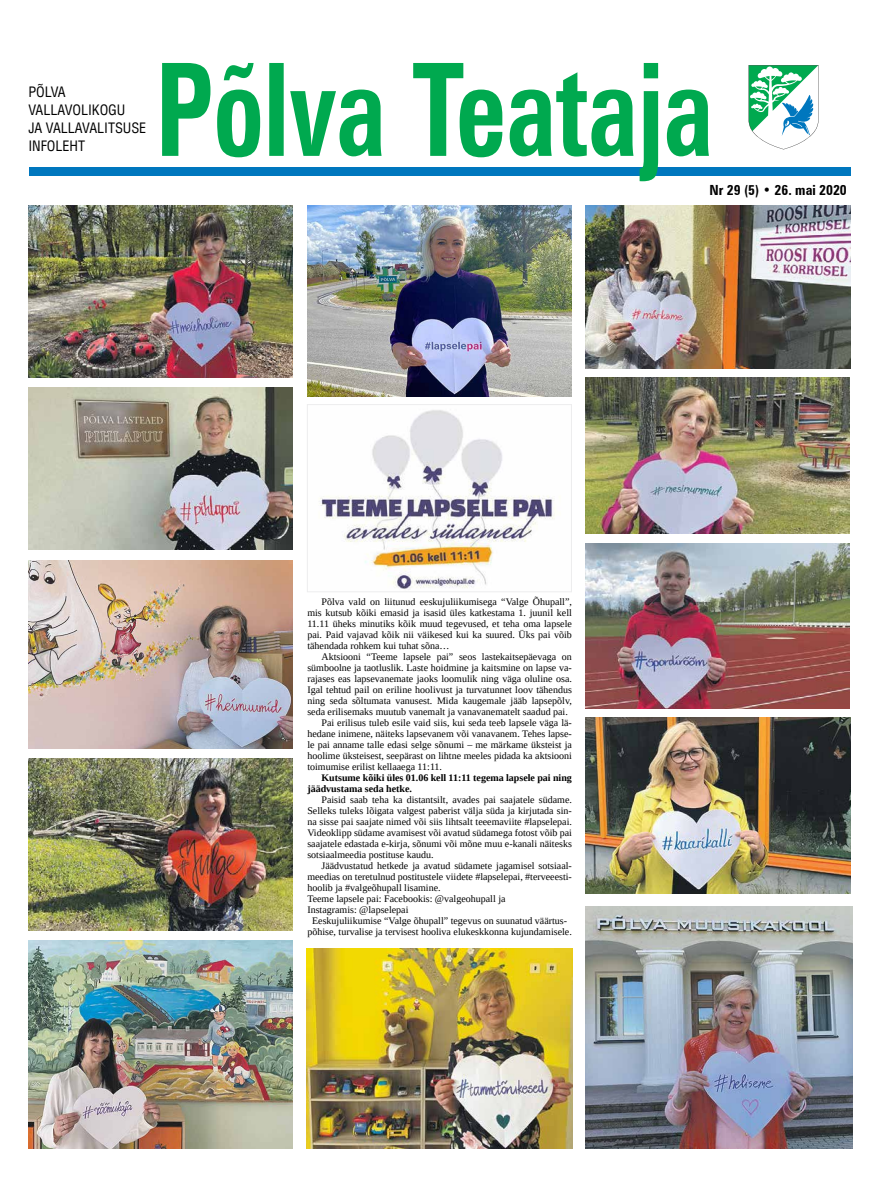
<style>
.page{position:relative;width:893px;height:1191px;background:#fff}
.page>*{position:absolute;margin:0;border:0;box-sizing:border-box;transform-origin:0 0}
.t1{font:14px/18px "Switzerland Condensed";color:#000}
.t2{font:700 condensed 14px "Zurich BT";color:#000}
.t3{font:10px/11px "Liberation Serif";color:#000;text-align:justify}
.t4{font:700 10px/11px "Liberation Serif";color:#000}
</style>
<div class="page">
<div style="left:29px;top:167px;width:821px;height:9px;background:#0077be"></div>
<svg style="left:749px;top:65px;width:69px;height:84px"></svg>
<svg style="left:162px;top:63px;width:547px;height:118px"></svg>
<img style="left:585px;top:717px;width:266px;height:176px">
<img style="left:28px;top:759px;width:265px;height:171px">
<img style="left:28px;top:206px;width:265px;height:172px">
<img style="left:585px;top:906px;width:267px;height:242px">
<img style="left:29px;top:560px;width:264px;height:188px">
<img style="left:28px;top:387px;width:265px;height:163px">
<img style="left:585px;top:543px;width:264px;height:165px">
<img style="left:319px;top:410px;width:236px;height:180px">
<div style="left:307px;top:404px;width:265px;height:188px;border:1px solid #ededee"></div>
<img style="left:585px;top:206px;width:265px;height:162px">
<img style="left:307px;top:206px;width:265px;height:191px">
<img style="left:28px;top:940px;width:265px;height:208px">
<img style="left:585px;top:377px;width:264px;height:156px">
<img style="left:306px;top:948px;width:267px;height:200px">
<h1 class="t1" style="left:28px;top:83px;width:119px">PÕLVA<br>VALLAVOLIKOGU<br>JA VALLAVALITSUSE<br>INFOLEHT</h1>
<h1 class="t2" style="left:709px;top:181px;width:139px">Nr 29 (5) • 26. mai 2020</h1>
<p class="t3" style="left:307px;top:596px;width:266px;text-indent:14px">Põlva vald on liitunud eeskujuliikumisega “Valge Õhupall”, mis kutsub kõiki emasid ja isasid üles katkestama 1. juunil kell 11.11 üheks minutiks kõik muud tegevused, et teha oma lapsele pai. Paid vajavad kõik nii väikesed kui ka suured. Üks pai võib tähendada rohkem kui tuhat sõna…</p>
<p class="t3" style="left:322px;top:651px;width:252px">Aktsiooni “Teeme lapsele pai” seos lastekaitsepäevaga on</p>
<p class="t3" style="left:307px;top:662px;width:266px">sümboolne ja taotluslik. Laste hoidmine ja kaitsmine on lapse va-</p>
<p class="t3" style="left:307px;top:673px;width:266px">rajases eas lapsevanemate jaoks loomulik ning väga oluline osa.</p>
<p class="t3" style="left:307px;top:684px;width:266px">Igal tehtud pail on eriline hoolivust ja turvatunnet loov tähendus</p>
<p class="t3" style="left:307px;top:695px;width:266px">ning seda sõltumata vanusest. Mida kaugemale jääb lapsepõlv,</p>
<p class="t3" style="left:307px;top:706px;width:262px">seda erilisemaks muutub vanemalt ja vanavanematelt saadud pai.</p>
<p class="t3" style="left:322px;top:717px;width:252px">Pai erilisus tuleb esile vaid siis, kui seda teeb lapsele väga lä-</p>
<p class="t3" style="left:307px;top:728px;width:266px">hedane inimene, näiteks lapsevanem või vanavanem. Tehes lapse-</p>
<p class="t3" style="left:307px;top:739px;width:266px">le pai anname talle edasi selge sõnumi – me märkame üksteist ja</p>
<p class="t3" style="left:307px;top:750px;width:266px">hoolime üksteisest, seepärast on lihtne meeles pidada ka aktsiooni</p>
<p class="t3" style="left:307px;top:761px;width:136px">toimumise erilist kellaaega 11:11.</p>
<p class="t4" style="left:307px;top:772px;width:266px;text-indent:14px">Kutsume kõiki üles 01.06 kell 11:11 tegema lapsele pai ning jäädvustama seda hetke.</p>
<p class="t3" style="left:307px;top:794px;width:266px;text-indent:14px">Paisid saab teha ka distantsilt, avades pai saajatele südame.<br>Selleks tuleks lõigata valgest paberist välja süda ja kirjutada sin&shy;na sisse pai saajate nimed või siis lihtsalt teeemaviite #lapselepai.<br>Videoklipp südame avamisest või avatud südamega fotost võib pai saajatele edastada e-kirja, sõnumi või mõne muu e-kanali näitesks sotsiaalmeedia postituse kaudu.</p>
<p class="t3" style="left:322px;top:860px;width:252px">Jäädvustatud hetkede ja avatud südamete jagamisel sotsiaal-</p>
<p class="t3" style="left:307px;top:871px;width:266px">meedias on teretulnud postitustele viidete #lapselepai, #terveeesti-</p>
<p class="t3" style="left:307px;top:882px;width:135px">hoolib ja #valgeõhupall lisamine.</p>
<p class="t3" style="left:307px;top:893px;width:200px">Teeme lapsele pai: Facebookis: @valgeohupall ja</p>
<p class="t3" style="left:307px;top:904px;width:103px">Instagramis: @lapselepai</p>
<p class="t3" style="left:312px;top:915px;width:256px">Eeskujuliikumise “Valge õhupall” tegevus on suunatud väärtus-</p>
<p class="t3" style="left:307px;top:926px;width:266px">põhise, turvalise ja tervisest hooliva elukeskkonna kujundamisele.</p>
</div>
